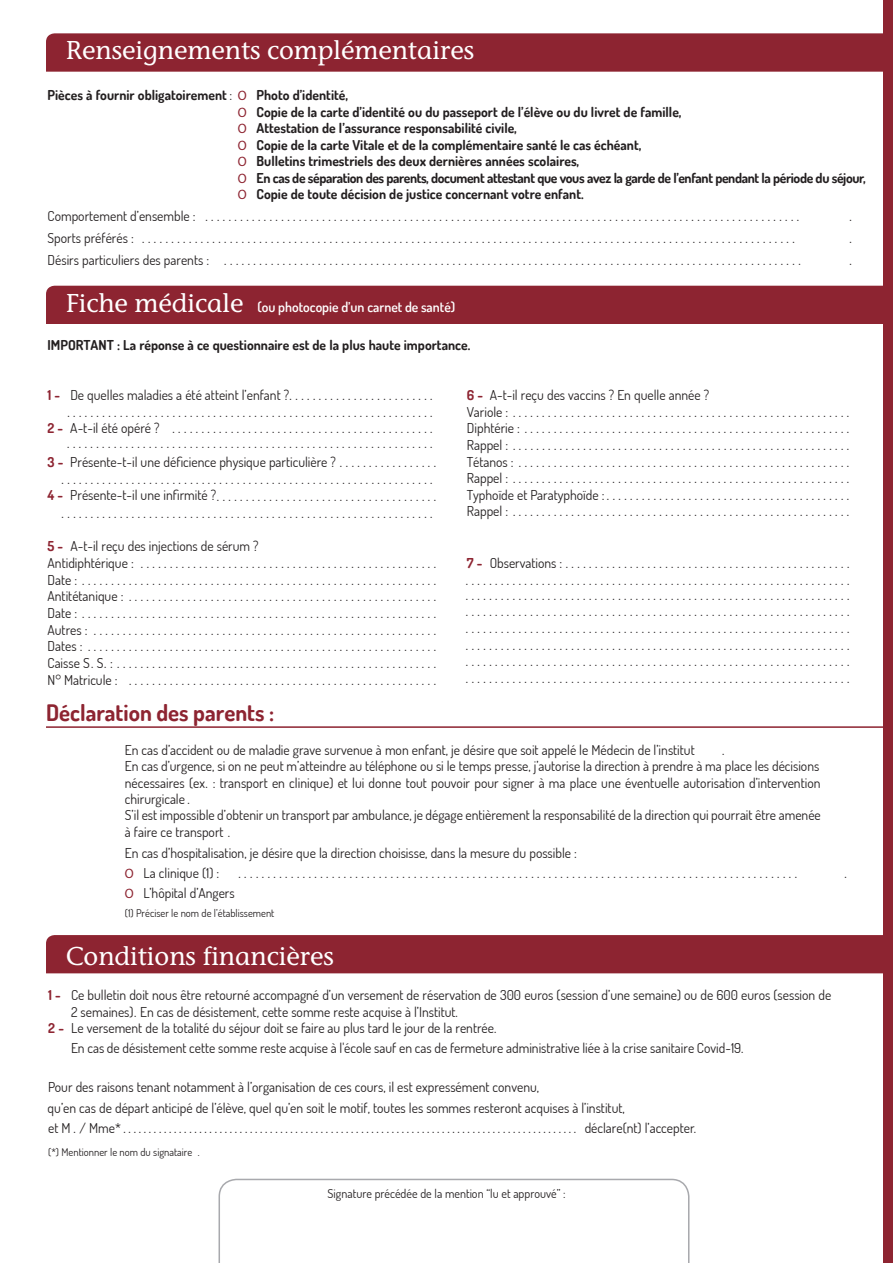
<style>
.page{position:relative;width:893px;height:1263px;background:#fff}
.page>*{position:absolute;margin:0;border:0;box-sizing:border-box;transform-origin:0 0}
.t1{font:500 25.8px "ITC Stone Informal";color:#fff}
.t2{font:700 22.65px "Dosis";color:#8d2431}
.t3{font:13.65px/16.6px "Dosis";color:#231f20}
.t4{font:700 13.65px/16.5px "Dosis";color:#231f20}
.t5{font:600 13.65px "Dosis";color:#fff}
.t6{font:12.15px "Dosis";color:#231f20}
.t7{font:10.65px "Dosis";color:#231f20}
.s1{font-weight:400}
.s2{font-family:"Myriad Pro";font-weight:400;color:#8d2431}
.s3{font-weight:700;color:#8d2431}
.s4{font-family:"Myriad Pro";color:#8d2431}
</style>
<div class="page">
<div style="left:46px;top:33px;width:837px;height:39px;background:#8d2431"></div>
<div style="left:46px;top:286px;width:837px;height:38px;background:#8d2431"></div>
<div style="left:46px;top:935px;width:837px;height:38px;background:#8d2431"></div>
<hr style="left:46px;top:726px;width:847px;height:2px;background:#8d2431">
<svg style="left:219px;top:1179px;width:470px;height:84px"></svg>
<div style="left:883px;top:0;width:10px;height:1263px;background:#8d2431"></div>
<p class="t1" style="left:66px;top:34px;width:410px">Renseignements complémentaires</p>
<p class="t4" style="left:238px;top:87px;width:629px;text-indent:-190px">Pièces à fournir obligatoirement <span class="s1">:</span> <span class="s2">O</span> Photo d’identité,<br><span class="s2">O</span> Copie de la carte d’identité ou du passeport de l’élève ou du livret de famille,<br><span class="s2">O</span> Attestation de l’assurance responsabilité civile,<br><span class="s2">O</span> Copie de la carte Vitale et de la complémentaire santé le cas échéant,<br><span class="s2">O</span> Bulletins trimestriels des deux dernières années scolaires,<br><span class="s2">O</span> En cas de séparation des parents, document attestant que vous avez la garde de l’enfant pendant la période du séjour, <span class="s2">O</span> Copie de toute décision de justice concernant votre enfant.</p>
<p class="t3" style="left:48px;top:207px;width:753px">Comportementd’ensemble: ......................................................................................................</p>
<p class="t3" style="left:849px;top:207px;width:4px">.</p>
<p class="t3" style="left:48px;top:229px;width:749px">Sportspréférés: ................................................................................................................</p>
<p class="t3" style="left:849px;top:229px;width:4px">.</p>
<p class="t3" style="left:48px;top:251px;width:755px">Désirsparticuliersdesparents: ...................................................................................................</p>
<p class="t3" style="left:849px;top:251px;width:4px">.</p>
<p class="t1" style="left:66px;top:287px;width:179px">Fiche médicale</p>
<p class="t5" style="left:257px;top:298px;width:199px">(ou photocopie d’un carnet de santé)</p>
<p class="t4" style="left:48px;top:336px;width:424px">IMPORTANT : La réponse à ce questionnaire est de la plus haute importance.</p>
<p class="t3" style="left:48px;top:386px;width:386px;line-height:17.5px;text-align:right"><span class="s3">1-</span> Dequellesmaladiesaétéatteintl’enfant? ......................... ...............................................................</p>
<p class="t3" style="left:48px;top:421px;width:386px;line-height:14.2px;text-align:right"><span class="s3">2-</span> A-t-ilétéopéré? ............................................. ...............................................................</p>
<p class="t3" style="left:48px;top:453px;width:390px;line-height:17.2px;text-align:right"><span class="s3">3 -</span> Présente-t-il une déficience physique particulière ? . . . . . . . . . . . . . . . . . ................................................................<br><span class="s3">4 -</span> Présente-t-il une infirmité ?...................................... ................................................................</p>
<p class="t3" style="left:47px;top:538px;width:390px"><span class="s3">5 -</span> A-t-il reçu des injections de sérum ?<br>Antidiphtérique: ...................................................<br>Date: .............................................................<br>Antitétanique: .....................................................<br>Date: .............................................................<br>Autres: ...........................................................<br>Dates: ............................................................<br>CaisseS.S.: .......................................................<br>N°Matricule: .....................................................</p>
<p class="t3" style="left:467px;top:386px;width:384px"><span class="s3">6 -</span> A-t-il reçu des vaccins ? En quelle année ?<br>Variole: ..........................................................<br>Diphtérie: ........................................................<br>Rappel: ..........................................................<br>Tétanos: .........................................................<br>Rappel: ..........................................................<br>TyphoïdeetParatyphoïde: ..........................................<br>Rappel: ..........................................................</p>
<p class="t3" style="left:467px;top:554px;width:384px"><span class="s3">7-</span> Observations: .................................................</p>
<p class="t3" style="left:466px;top:586px;width:385px">..................................................................</p>
<p class="t3" style="left:466px;top:571px;width:385px">..................................................................</p>
<p class="t3" style="left:466px;top:603px;width:385px;text-align:justify">.................................................................. .................................................................. .................................................................. .................................................................. ..................................................................</p>
<p class="t2" style="left:46px;top:698px;width:230px">Déclaration des parents :</p>
<p class="t3" style="left:125px;top:741px;width:571px">En cas d’accident ou de maladie grave survenue à mon enfant, je désire que soit appelé le Médecin de l’institut</p>
<p class="t3" style="left:125px;top:741px;width:697px;text-indent:597px">.<br>En cas d’urgence, si on ne peut m’atteindre au téléphone ou si le temps presse, j’autorise la direction à prendre à ma place les décisions nécessaires (ex. : transport en clinique) et lui donne tout pouvoir pour signer à ma place une éventuelle autorisation d’intervention chirurgicale .<br>S’il est impossible d’obtenir un transport par ambulance, je dégage entièrement la responsabilité de la direction qui pourrait être amenée à faire ce transport .</p>
<p class="t3" style="left:125px;top:843px;width:454px;line-height:19.6px">En cas d’hospitalisation, je désire que la direction choisisse, dans la mesure du possible :<br><span class="s4">O</span> La clinique (1) :</p>
<p class="t3" style="left:238px;top:864px;width:560px">................................................................................................</p>
<p class="t3" style="left:844px;top:864px;width:4px">.</p>
<p class="t3" style="left:125px;top:884px;width:111px"><span class="s4">O</span> L’hôpital d’Angers</p>
<p class="t7" style="left:125px;top:906px;width:151px">(1) Préciser le nom de l’établissement</p>
<p class="t1" style="left:66px;top:941px;width:270px">Conditions financières</p>
<p class="t3" style="left:48px;top:987px;width:785px"><span class="s3">1 -</span> Ce bulletin doit nous être retourné accompagné d’un versement de réservation de 300 euros (session d’une semaine) ou de 600 euros (session de</p>
<p class="t3" style="left:71px;top:1003px;width:388px">2 semaines). En cas de désistement, cette somme reste acquise à l’Institut.</p>
<p class="t3" style="left:48px;top:1019px;width:450px"><span class="s3">2 -</span> Le versement de la totalité du séjour doit se faire au plus tard le jour de la rentrée.</p>
<p class="t3" style="left:71px;top:1040px;width:674px">En cas de désistement cette somme reste acquise à l'école sauf en cas de fermeture administrative liée à la crise sanitaire Covid-19.</p>
<p class="t3" style="left:48px;top:1078px;width:492px">Pour des raisons tenant notamment à l’organisation de ces cours, il est expressément convenu,</p>
<p class="t3" style="left:48px;top:1119px;width:649px">et M . / Mme* . . . . . . . . . . . . . . . . . . . . . . . . . . . . . . . . . . . . . . . . . . . . . . . . . . . . . . . . . . . . . . . . . . . . . . . . . . . . . . . . . . . . . . . . . . déclare(nt) l’accepter.</p>
<p class="t3" style="left:48px;top:1099px;width:579px">qu’en cas de départ anticipé de l’élève, quel qu’en soit le motif, toutes les sommes resteront acquises à l’institut,</p>
<p class="t7" style="left:48px;top:1145px;width:153px">(*) Mentionner le nom du signataire .</p>
<p class="t6" style="left:328px;top:1185px;width:239px">Signature précédée de la mention “lu et approuvé” :</p>
</div>
